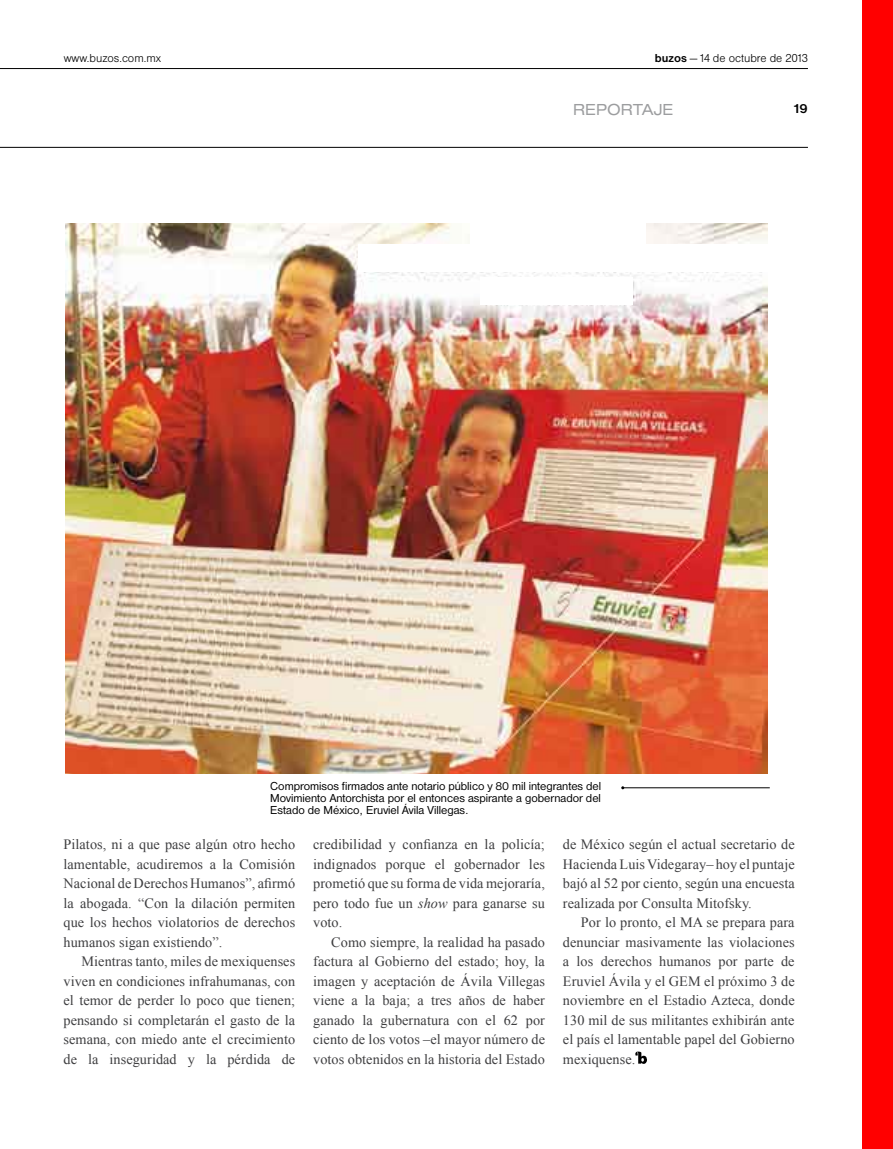
<style>
.page{position:relative;width:893px;height:1149px;background:#fff}
.page>*{position:absolute;margin:0;border:0;box-sizing:border-box;transform-origin:0 0}
.t1{font:16.5px "Nimbus San D Regu Exte";color:#9c9d9f}
.t2{font:14.25px "Times New Roman";letter-spacing:.005em;color:#3e3e40}
.t3{font:700 13.5px "Nimbus San D";color:#000}
.t4{font:12px/12px "Nimbus San D";color:#000;text-align:justify}
.t5{font:12px "Nimbus San D Ligh";color:#000}
.s1{font-family:"Nimbus San D";font-weight:700}
.s2{font-style:italic}
</style>
<div class="page">
<hr style="left:0;top:68px;width:808px;height:1px;background:#000">
<hr style="left:0;top:147px;width:808px;height:1px;background:#000">
<div style="left:862px;top:0;width:31px;height:1148px;background:#f00"></div>
<img style="left:66px;top:224px;width:702px;height:549px">
<svg style="left:635px;top:1051px;width:12px;height:12px"></svg>
<hr style="left:623px;top:787px;width:147px;height:1px;background:#000">
<div style="left:471px;top:224px;width:175px;height:21px;background:#fff"></div>
<div style="left:358px;top:245px;width:410px;height:27px;background:#fff"></div>
<div style="left:480px;top:278px;width:153px;height:27px;background:#fff"></div>
<p class="t5" style="left:64px;top:51px;width:99px">www.buzos.com.mx</p>
<p class="t5" style="left:655px;top:51px;width:154px"><span class="s1">buzos</span> — 14 de octubre de 2013</p>
<p class="t1" style="left:573px;top:100px;width:102px">REPORTAJE</p>
<p class="t3" style="left:794px;top:101px;width:15px">19</p>
<p class="t4" style="left:270px;top:779px;width:332px">Compromisos firmados ante notario público y 80 mil integrantes del Movimiento Antorchista por el entonces aspirante a gobernador del Estado de México, Eruviel Ávila Villegas.</p>
<p class="t2" style="left:64px;top:834px;width:233px">Pilatos, ni a que pase algún otro hecho</p>
<p class="t2" style="left:64px;top:854px;width:233px">lamentable, acudiremos a la Comisión</p>
<p class="t2" style="left:64px;top:873px;width:233px">Nacional de Derechos Humanos”, afirmó</p>
<p class="t2" style="left:64px;top:893px;width:233px">la abogada. “Con la dilación permiten</p>
<p class="t2" style="left:64px;top:912px;width:233px">que los hechos violatorios de derechos</p>
<p class="t2" style="left:64px;top:932px;width:160px">humanos sigan existiendo”.</p>
<p class="t2" style="left:82px;top:951px;width:215px">Mientras tanto, miles de mexiquenses</p>
<p class="t2" style="left:64px;top:971px;width:233px">viven en condiciones infrahumanas, con</p>
<p class="t2" style="left:64px;top:990px;width:233px">el temor de perder lo poco que tienen;</p>
<p class="t2" style="left:64px;top:1010px;width:233px">pensando si completarán el gasto de la</p>
<p class="t2" style="left:64px;top:1029px;width:233px">semana, con miedo ante el crecimiento</p>
<p class="t2" style="left:64px;top:1049px;width:233px">de la inseguridad y la pérdida de</p>
<p class="t2" style="left:313px;top:834px;width:233px">credibilidad y confianza en la policía;</p>
<p class="t2" style="left:313px;top:854px;width:233px">indignados porque el gobernador les</p>
<p class="t2" style="left:313px;top:873px;width:233px">prometió que su forma de vida mejoraría,</p>
<p class="t2" style="left:313px;top:893px;width:233px">pero todo fue un <span class="s2">show</span> para ganarse su</p>
<p class="t2" style="left:313px;top:912px;width:31px">voto.</p>
<p class="t2" style="left:331px;top:932px;width:215px">Como siempre, la realidad ha pasado</p>
<p class="t2" style="left:313px;top:951px;width:233px">factura al Gobierno del estado; hoy, la</p>
<p class="t2" style="left:313px;top:971px;width:233px">imagen y aceptación de Ávila Villegas</p>
<p class="t2" style="left:313px;top:990px;width:233px">viene a la baja; a tres años de haber</p>
<p class="t2" style="left:313px;top:1010px;width:233px">ganado la gubernatura con el 62 por</p>
<p class="t2" style="left:313px;top:1029px;width:233px">ciento de los votos –el mayor número de</p>
<p class="t2" style="left:313px;top:1049px;width:233px">votos obtenidos en la historia del Estado</p>
<p class="t2" style="left:563px;top:834px;width:233px">de México según el actual secretario de</p>
<p class="t2" style="left:563px;top:853px;width:233px">Hacienda Luis Videgaray– hoy el puntaje</p>
<p class="t2" style="left:563px;top:873px;width:233px">bajó al 52 por ciento, según una encuesta</p>
<p class="t2" style="left:563px;top:892px;width:190px">realizada por Consulta Mitofsky.</p>
<p class="t2" style="left:581px;top:912px;width:215px">Por lo pronto, el MA se prepara para</p>
<p class="t2" style="left:563px;top:931px;width:233px">denunciar masivamente las violaciones</p>
<p class="t2" style="left:563px;top:951px;width:233px">a los derechos humanos por parte de</p>
<p class="t2" style="left:563px;top:970px;width:233px">Eruviel Ávila y el GEM el próximo 3 de</p>
<p class="t2" style="left:563px;top:990px;width:233px">noviembre en el Estadio Azteca, donde</p>
<p class="t2" style="left:563px;top:1009px;width:233px">130 mil de sus militantes exhibirán ante</p>
<p class="t2" style="left:563px;top:1029px;width:233px">el país el lamentable papel del Gobierno</p>
<p class="t2" style="left:563px;top:1048px;width:74px">mexiquense.</p>
</div>
